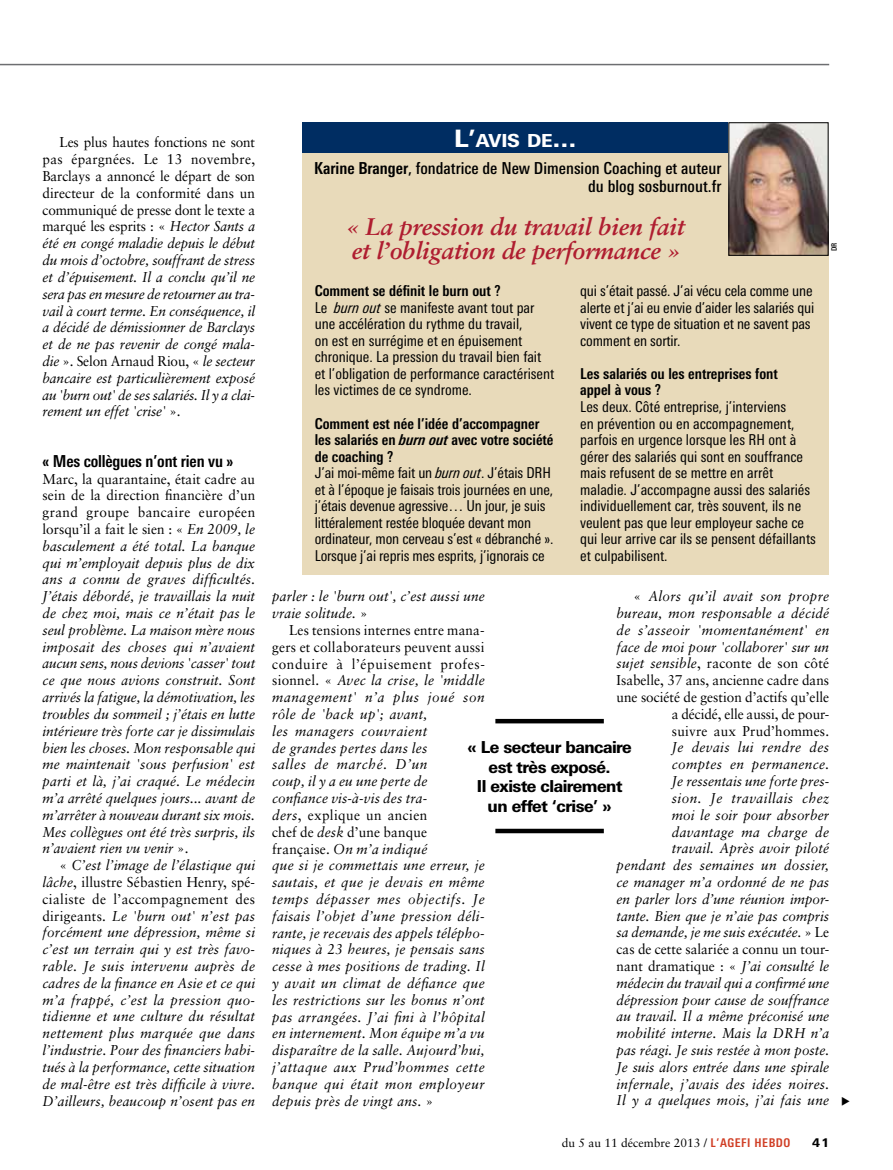
<style>
.page{position:relative;width:893px;height:1170px;background:#fff}
.page>*{position:absolute;margin:0;border:0;box-sizing:border-box;transform-origin:0 0}
.t1{font:italic 700 24px/24px "Sabon";letter-spacing:-.01em;color:#af1d30}
.t2{font:800 18px "LT Univers Basic";letter-spacing:-.015em;color:#fff}
.t3{font:500 condensed 16.5px/18px "LT Univers";color:#000;text-align:right}
.t4{font:800 16.5px/19.5px "LT Univers Basic";letter-spacing:-.03em;color:#000;text-align:center;scale:.95 1}
.t5{font:700 condensed 16.5px "LT Univers";letter-spacing:-.01em;color:#000}
.t6{font:condensed 15px/16.5px "LT Univers";color:#000}
.t7{font:700 condensed 15px/16.5px "LT Univers";color:#000}
.t8{font:italic 14.25px/16.8px "Sabon";letter-spacing:.015em;color:#000;text-align:justify;scale:.95 1}
.t9{font:14.25px/16.8px "Sabon";color:#000;text-align:right;scale:.95 1}
.t10{font:12px "Sabon";color:#000}
.t11{font:800 12px "LT Univers Basic";color:#000}
.t12{font:500 condensed 7.5px "LT Univers";color:#000}
.s1{font-size:24px}
.s2{font-style:normal}
.s3{font-weight:700}
.s4{font-style:italic}
.s5{font-weight:700;font-style:italic}
.s6{font-family:"LT Univers";font-weight:700;font-stretch:condensed;color:#d03e25}
</style>
<div class="page">
<hr style="left:0;top:64px;width:829px;height:1px;background:#6d6e71">
<div style="left:302px;top:128px;width:526px;height:447px;background:#e8daba"></div>
<div style="left:302px;top:123px;width:436px;height:30px;background:#002d62"></div>
<img style="left:731px;top:124px;width:95px;height:129px">
<div style="left:729px;top:122px;width:99px;height:133px;border:1px solid #000"></div>
<div style="left:495px;top:718px;width:109px;height:5px;background:#000"></div>
<div style="left:495px;top:828px;width:109px;height:5px;background:#000"></div>
<p class="t9" style="left:60px;top:134px;width:207px">Les plus hautes fonctions ne sont</p>
<p class="t2" style="left:454px;top:130px;width:124px"><span class="s1">L’</span>AVIS DE<span class="s1">…</span></p>
<p class="t8" style="left:43px;top:151px;width:225px"><span class="s2">pas épargnées. Le 13 novembre, Barclays a annoncé le départ de son directeur de la conformité dans un communiqué de presse dont le texte a marqué les esprits : «</span> Hector Sants a été en congé maladie depuis le début du mois d’octobre, souffrant de stress et d’épuisement. Il a conclu qu’il ne sera pas en mesure de retourner au tra&shy;vail à court terme. En conséquence, il a décidé de démissionner de Barclays et de ne pas revenir de congé mala&shy;die <span class="s2">». Selon Arnaud Riou, «</span> le secteur bancaire est particulièrement exposé au 'burn out' de ses salariés. Il y a clai&shy;rement un effet 'crise' <span class="s2">».</span></p>
<p class="t5" style="left:43px;top:451px;width:192px">« Mes collègues n’ont rien vu »</p>
<p class="t8" style="left:43px;top:470px;width:225px"><span class="s2">Marc, la quarantaine, était cadre au sein de la direction financière d’un grand groupe bancaire européen lorsqu’il a fait le sien : «</span> En 2009, le basculement a été total. La banque qui m’employait depuis plus de dix ans a connu de graves difficultés.<br>J’étais débordé, je travaillais la nuit de chez moi, mais ce n’était pas le seul problème. La maison mère nous imposait des choses qui n’avaient aucun sens, nous devions 'casser' tout ce que nous avions construit. Sont arrivés la fatigue, la démotivation, les troubles du sommeil ; j’étais en lutte intérieure très forte car je dissimulais bien les choses. Mon responsable qui me maintenait 'sous perfusion' est parti et là, j’ai craqué. Le médecin m’a arrêté quelques jours... avant de m’arrêter à nouveau durant six mois.<br>Mes collègues ont été très surpris, ils n’avaient rien vu venir <span class="s2">».</span></p>
<p class="t8" style="left:43px;top:856px;width:225px;text-indent:17px"><span class="s2">«</span> C’est l’image de l’élastique qui lâche<span class="s2">, illustre Sébastien Henry, spé&shy;cialiste de l’accompagnement des dirigeants.</span> Le 'burn out' n’est pas forcément une dépression, même si c’est un terrain qui y est très favo&shy;rable. Je suis intervenu auprès de cadres de la finance en Asie et ce qui m’a frappé, c’est la pression quo&shy;tidienne et une culture du résultat nettement plus marquée que dans l’industrie. Pour des financiers habi&shy;tués à la performance, cette situation de mal-être est très difficile à vivre.<br>D’ailleurs, beaucoup n’osent pas en</p>
<p class="t3" style="left:314px;top:159px;width:409px"><span class="s3">Karine Branger</span>, fondatrice de New Dimension Coaching et auteur du blog sosburnout.fr</p>
<h1 class="t1" style="left:347px;top:214px;width:339px">« La pression du travail bien fait et l’obligation de performance »</h1>
<p class="t12" style="left:830px;top:251px;width:10px;rotate:-90deg">DR</p>
<p class="t6" style="left:315px;top:283px;width:241px"><span class="s3">Comment se définit le burn out ?<br></span>Le <span class="s4">burn out</span> se manifeste avant tout par une accélération du rythme du travail,<br>on est en surrégime et en épuisement chronique. La pression du travail bien fait et l’obligation de performance caractérisent les victimes de ce syndrome.</p>
<p class="t6" style="left:315px;top:415px;width:240px"><span class="s3">Comment est née l’idée d’accompagner les salariés en</span> <span class="s5">burn out</span> <span class="s3">avec votre société de coaching ?<br></span>J’ai moi-même fait un <span class="s4">burn out</span>. J’étais DRH et à l’époque je faisais trois journées en une, j’étais devenue agressive… Un jour, je suis littéralement restée bloquée devant mon ordinateur, mon cerveau s’est « débranché ».<br>Lorsque j’ai repris mes esprits, j’ignorais ce</p>
<p class="t6" style="left:580px;top:283px;width:236px">qui s’était passé. J’ai vécu cela comme une alerte et j’ai eu envie d’aider les salariés qui vivent ce type de situation et ne savent pas comment en sortir.</p>
<p class="t7" style="left:580px;top:365px;width:199px">Les salariés ou les entreprises font appel à vous ?</p>
<p class="t6" style="left:580px;top:398px;width:237px">Les deux. Côté entreprise, j’interviens<br>en prévention ou en accompagnement, parfois en urgence lorsque les RH ont à gérer des salariés qui sont en souffrance mais refusent de se mettre en arrêt maladie. J’accompagne aussi des salariés individuellement car, très souvent, ils ne veulent pas que leur employeur sache ce qui leur arrive car ils se pensent défaillants et culpabilisent.</p>
<p class="t9" style="left:617px;top:587px;width:225px">« <span class="s4">Alors qu’il avait son propre bureau, mon responsable a décidé de s’asseoir 'momentanément' en face de moi pour 'collaborer' sur un sujet sensible</span>, raconte de son côté Isabelle, 37 ans, ancienne cadre dans une société de gestion d’actifs qu’elle a décidé, elle aussi, de pour-<br>suivre aux Prud’hommes.</p>
<p class="t8" style="left:617px;top:739px;width:225px;text-align:right">Je devais lui rendre des<br>comptes en permanence.<br>Je ressentais une forte pres-<br>sion. Je travaillais chez<br>moi le soir pour absorber davantage ma charge de<br>travail. Après avoir piloté<br>pendant des semaines un dossier, ce manager m’a ordonné de ne pas en parler lors d’une réunion impor&shy;tante. Bien que je n’aie pas compris sa demande, je me suis exécutée. <span class="s2">» Le cas de cette salariée a connu un tour&shy;nant dramatique : «</span> J’ai consulté le médecin du travail qui a confirmé une dépression pour cause de souffrance au travail. Il a même préconisé une mobilité interne. Mais la DRH n’a pas réagi. Je suis restée à mon poste.<br>Je suis alors entrée dans une spirale infernale, j’avais des idées noires.<br>Il y a quelques mois, j’ai fais une</p>
<p class="t8" style="left:272px;top:588px;width:225px">parler : le 'burn out', c’est aussi une vraie solitude. <span class="s2">»</span></p>
<p class="t8" style="left:272px;top:621px;width:225px;text-align:left;text-indent:17px"><span class="s2">Les tensions internes entre mana&shy;gers et collaborateurs peuvent aussi conduire à l’épuisement profes&shy;sionnel. «</span> Avec la crise, le 'middle management' n’a plus joué son rôle de 'back up'; avant,<br>les managers couvraient<br>de grandes pertes dans les<br>salles de marché. D’un<br>coup, il y a eu une perte de confiance vis-à-vis des tra-<br>ders<span class="s2">, explique un ancien<br>chef de</span> desk <span class="s2">d’une banque française.</span> On m’a indiqué<br>que si je commettais une erreur, je sautais, et que je devais en même temps dépasser mes objectifs. Je faisais l’objet d’une pression déli&shy;rante, je recevais des appels télépho&shy;niques à 23 heures, je pensais sans cesse à mes positions de trading. Il y avait un climat de défiance que les restrictions sur les bonus n’ont pas arrangées. J’ai fini à l’hôpital en internement. Mon équipe m’a vu disparaître de la salle. Aujourd’hui, j’attaque aux Prud’hommes cette banque qui était mon employeur depuis près de vingt ans. <span class="s2">»</span></p>
<p class="t4" style="left:467px;top:737px;width:174px">« Le secteur bancaire est très exposé.<br>Il existe clairement un effet ‘crise’ »</p>
<p class="t10" style="left:562px;top:1135px;width:230px">du 5 au 11 décembre 2013 / <span class="s6">L’agefi hebdo</span></p>
<p class="t11" style="left:812px;top:1135px;width:18px">41</p>
</div>
